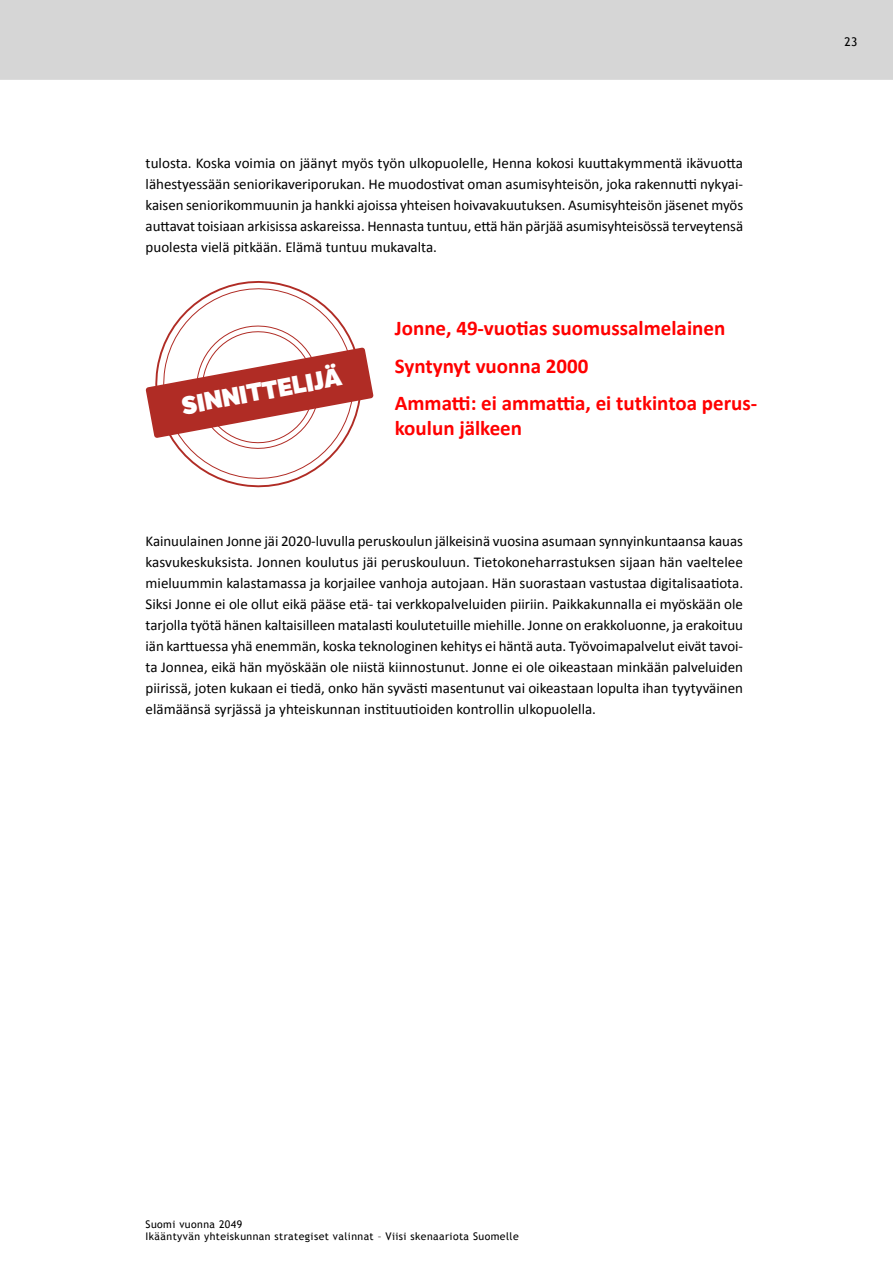
<style>
.page{position:relative;width:893px;height:1263px;background:#fff}
.page>*{position:absolute;margin:0;border:0;box-sizing:border-box;transform-origin:0 0}
.t1{font:800 24.45px "Etica W02";color:#fff}
.t2{font:700 21px/37.2px "Calibri";color:#f00}
.t3{font:15px/21px "Calibri";color:#000;text-align:justify}
.t4{font:12px "Trebuchet MS";color:#000}
.t5{font:10.5px/12px "Trebuchet MS";letter-spacing:.04em;color:#000}
</style>
<div class="page">
<div style="left:0;top:0;width:893px;height:80px;background:#d6d6d6"></div>
<svg style="left:146px;top:282px;width:228px;height:203px"></svg>
<p class="t3" style="left:146px;top:152px;width:599px">tulosta. Koska voimia on jäänyt myös työn ulkopuolelle, Henna kokosi kuuttakymmentä ikävuotta lähestyessään seniorikaveriporukan. He muodostivat oman asumisyhteisön, joka rakennutti nykyai&shy;kaisen seniorikommuunin ja hankki ajoissa yhteisen hoivavakuutuksen. Asumisyhteisön jäsenet myös auttavat toisiaan arkisissa askareissa. Hennasta tuntuu, että hän pärjää asumisyhteisössä terveytensä puolesta vielä pitkään. Elämä tuntuu mukavalta.</p>
<h1 class="t1" style="left:179px;top:390px;width:164px;rotate:-10deg">SINNITTELIJÄ</h1>
<h2 class="t2" style="left:395px;top:309px;width:364px">Jonne, 49-vuotias suomussalmelainen<br>Syntynyt vuonna 2000<br>Ammatti: ei ammattia, ei tutkintoa perus-</h2>
<h2 class="t2" style="left:395px;top:408px;width:129px">koulun jälkeen</h2>
<p class="t3" style="left:146px;top:530px;width:599px">Kainuulainen Jonne jäi 2020-luvulla peruskoulun jälkeisinä vuosina asumaan synnyinkuntaansa kauas kasvukeskuksista. Jonnen koulutus jäi peruskouluun. Tietokoneharrastuksen sijaan hän vaeltelee mieluummin kalastamassa ja korjailee vanhoja autojaan. Hän suorastaan vastustaa digitalisaatiota.<br>Siksi Jonne ei ole ollut eikä pääse etä- tai verkkopalveluiden piiriin. Paikkakunnalla ei myöskään ole tarjolla työtä hänen kaltaisilleen matalasti koulutetuille miehille. Jonne on erakkoluonne, ja erakoituu iän karttuessa yhä enemmän, koska teknologinen kehitys ei häntä auta. Työvoimapalvelut eivät tavoi&shy;ta Jonnea, eikä hän myöskään ole niistä kiinnostunut. Jonne ei ole oikeastaan minkään palveluiden piirissä, joten kukaan ei tiedä, onko hän syvästi masentunut vai oikeastaan lopulta ihan tyytyväinen elämäänsä syrjässä ja yhteiskunnan instituutioiden kontrollin ulkopuolella.</p>
<p class="t4" style="left:844px;top:34px;width:15px">23</p>
<p class="t5" style="left:146px;top:1218px;width:375px">Suomi vuonna 2049<br>Ikääntyvän yhteiskunnan strategiset valinnat – Viisi skenaariota Suomelle</p>
</div>
